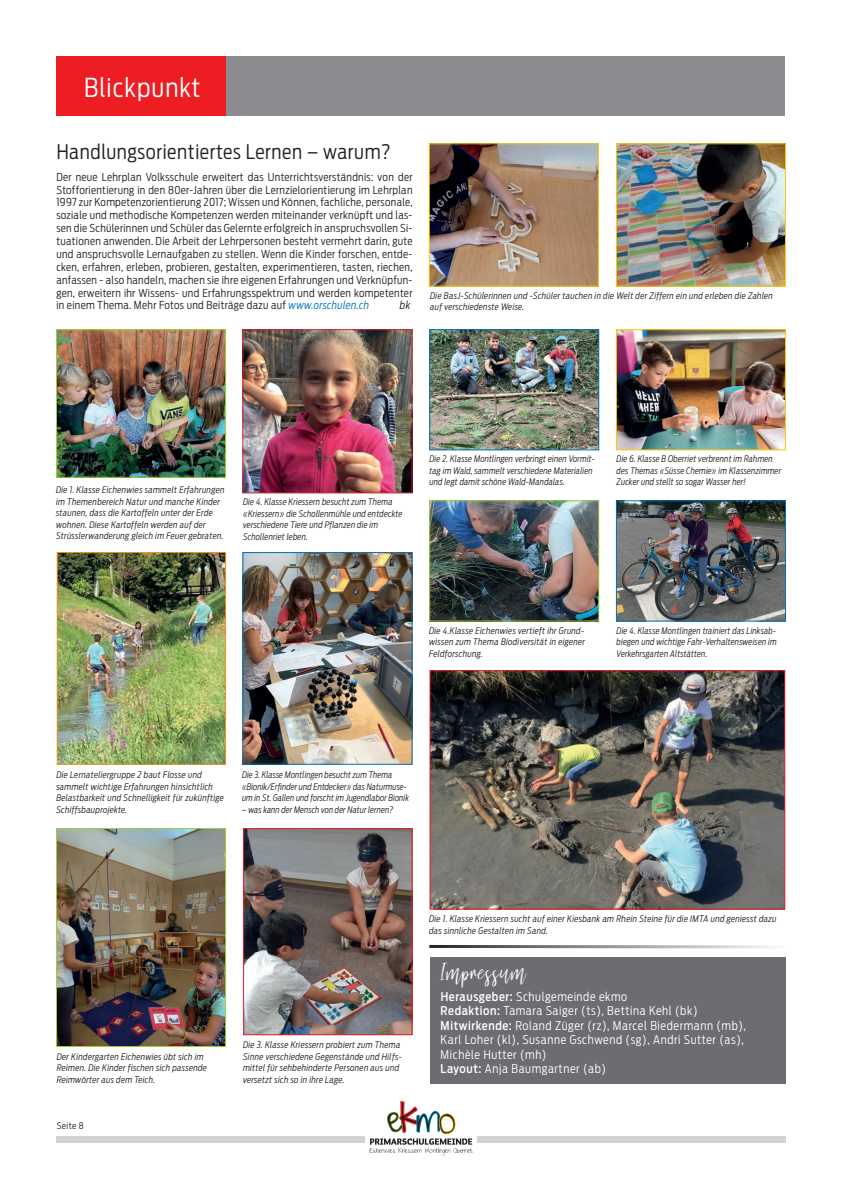
<style>
.page{position:relative;width:842px;height:1191px;background:#fff}
.page>*{position:absolute;margin:0;border:0;box-sizing:border-box;transform-origin:0 0}
.t1{font:300 26px "Antenna Cond";letter-spacing:.04em;color:#fff}
.t2{font:300 20px "Antenna Cond";letter-spacing:.03em;color:#231f20}
.t3{font:18px "mellonydrybrush";letter-spacing:.05em;color:#fff}
.t4{font:300 12px/14.4px "Antenna Cond";letter-spacing:.05em;color:#fff}
.t5{font:300 10.9px/12.9px "Antenna Cond";letter-spacing:.03em;color:#231f20;text-align:justify}
.t6{font:italic 300 10.9px "Antenna Cond";color:#231f20}
.t7{font:italic 300 9px/11.5px "Antenna Cond";letter-spacing:.025em;color:#231f20}
.t8{font:italic 300 9px/11.5px "Antenna Cond";letter-spacing:.025em;color:#231f20;scale:.96 1}
.t9{font:italic 300 9px/11.5px "Antenna Cond";letter-spacing:.025em;color:#231f20;scale:.95 1}
.t10{font:300 9px "Antenna Cond";letter-spacing:.05em;color:#231f20}
.s1{font-style:italic;color:#0072bc}
.s2{font-weight:500}
</style>
<div class="page">
<div style="left:57px;top:1136px;width:308px;height:6px;background:#d1d2d4"></div>
<svg style="left:369px;top:1101px;width:104px;height:54px"></svg>
<div style="left:477px;top:1136px;width:308px;height:6px;background:#d1d2d4"></div>
<div style="left:57px;top:57px;width:728px;height:59px;background:#8a8c8f"></div>
<div style="left:430px;top:957px;width:355px;height:126px;background:#6c6d70"></div>
<svg style="left:429px;top:945px;width:344px;height:4px"></svg>
<img style="left:59px;top:554px;width:165px;height:208px">
<div style="left:57px;top:552px;width:169px;height:212px;border:1px solid #f7931d"></div>
<img style="left:58px;top:331px;width:166px;height:145px">
<div style="left:56px;top:329px;width:170px;height:149px;border:1px solid #a3cd39"></div>
<img style="left:431px;top:502px;width:166px;height:117px">
<div style="left:429px;top:500px;width:170px;height:121px;border:1px solid #a3cd39"></div>
<img style="left:58px;top:830px;width:166px;height:215px">
<div style="left:56px;top:828px;width:170px;height:219px;border:1px solid #a3cd39"></div>
<img style="left:244px;top:554px;width:166px;height:208px">
<div style="left:242px;top:552px;width:170px;height:212px;border:1px solid #0072bc"></div>
<img style="left:618px;top:145px;width:166px;height:140px">
<div style="left:616px;top:143px;width:170px;height:144px;border:1px solid #feca0a"></div>
<img style="left:618px;top:331px;width:166px;height:117px">
<div style="left:616px;top:329px;width:170px;height:121px;border:1px solid #feca0a"></div>
<img style="left:618px;top:502px;width:166px;height:117px">
<div style="left:616px;top:500px;width:170px;height:121px;border:1px solid #0072bc"></div>
<img style="left:431px;top:145px;width:166px;height:140px">
<div style="left:429px;top:143px;width:170px;height:144px;border:1px solid #feca0a"></div>
<img style="left:245px;top:830px;width:165px;height:203px">
<div style="left:243px;top:828px;width:169px;height:207px;border:1px solid #ee1d23"></div>
<img style="left:244px;top:331px;width:166px;height:160px">
<div style="left:242px;top:329px;width:170px;height:164px;border:1px solid #d1232a"></div>
<img style="left:431px;top:672px;width:352px;height:235px">
<div style="left:429px;top:670px;width:356px;height:239px;border:1px solid #ee1d23"></div>
<img style="left:431px;top:331px;width:166px;height:117px">
<div style="left:429px;top:329px;width:170px;height:121px;border:1px solid #0072bc"></div>
<div style="left:57px;top:57px;width:169px;height:59px;background:#ee1d23"></div>
<h1 class="t1" style="left:84px;top:72px;width:118px">Blickpunkt</h1>
<h2 class="t2" style="left:56px;top:140px;width:336px">Handlungsorientiertes Lernen – warum?</h2>
<p class="t5" style="left:56px;top:170px;width:358px">Der neue Lehrplan Volksschule erweitert das Unterrichtsverständnis: von der Stofforientierung in den 80er-Jahren über die Lernzielorientierung im Lehrplan 1997 zur Kompetenzorientierung 2017; Wissen und Können, fachliche, personale, soziale und methodische Kompetenzen werden miteinander verknüpft und las&shy;sen die Schülerinnen und Schüler das Gelernte erfolgreich in anspruchsvollen Si&shy;tuationen anwenden. Die Arbeit der Lehrpersonen besteht vermehrt darin, gute und anspruchsvolle Lernaufgaben zu stellen. Wenn die Kinder forschen, entde&shy;cken, erfahren, erleben, probieren, gestalten, experimentieren, tasten, riechen, anfassen - also handeln, machen sie ihre eigenen Erfahrungen und Verknüpfun&shy;gen, erweitern ihr Wissens- und Erfahrungsspektrum und werden kompetenter in einem Thema. Mehr Fotos und Beiträge dazu auf <span class="s1">www.orschulen.ch</span></p>
<p class="t6" style="left:400px;top:299px;width:12px">bk</p>
<p class="t7" style="left:430px;top:290px;width:344px">Die BasJ-Schülerinnen und -Schüler tauchen in die Welt der Ziffern ein und erleben die Zahlen auf verschiedenste Weise.</p>
<p class="t7" style="left:56px;top:484px;width:170px">Die 1. Klasse Eichenwies sammelt Erfahrungen im Themenbereich Natur und manche Kinder staunen, dass die Kartoffeln unter der Erde wohnen. Diese Kartoffeln werden auf der Strüsslerwanderung gleich im Feuer gebraten.</p>
<p class="t7" style="left:243px;top:496px;width:161px">Die 4. Klasse Kriessern besucht zum Thema «Kriessern» die Schollenmühle und entdeckte verschiedene Tiere und Pflanzen die im Schollenriet leben.</p>
<p class="t8" style="left:429px;top:453px;width:174px">Die 2. Klasse Montlingen verbringt einen Vormit&shy;tag im Wald, sammelt verschiedene Materialien und legt damit schöne Wald-Mandalas.</p>
<p class="t8" style="left:617px;top:453px;width:173px">Die 6. Klasse B Oberriet verbrennt im Rahmen des Themas «Süsse Chemie» im Klassenzimmer<br>Zucker und stellt so sogar Wasser her!</p>
<p class="t7" style="left:429px;top:624px;width:157px;text-align:justify">Die 4.Klasse Eichenwies vertieft ihr Grund&shy;wissen zum Thema Biodiversität in eigener Feldforschung.</p>
<p class="t8" style="left:617px;top:624px;width:168px;text-align:justify">Die 4. Klasse Montlingen trainiert das Linksab&shy;biegen und wichtige Fahr-Verhaltensweisen im Verkehrsgarten Altstätten.</p>
<p class="t7" style="left:56px;top:769px;width:169px">Die Lernateliergruppe 2 baut Flosse und sammelt wichtige Erfahrungen hinsichtlich Belastbarkeit und Schnelligkeit für zukünftige Schiffsbauprojekte.</p>
<p class="t9" style="left:242px;top:769px;width:177px">Die 3. Klasse Montlingen besucht zum Thema «Bionik/Erfinder und Entdecker» das Naturmuse&shy;um in St. Gallen und forscht im Jugendlabor Bionik</p>
<p class="t9" style="left:242px;top:804px;width:161px">– was kann der Mensch von der Natur lernen?</p>
<p class="t7" style="left:57px;top:1050px;width:152px">Der Kindergarten Eichenwies übt sich im<br>Reimen. Die Kinder fischen sich passende<br>Reimwörter aus dem Teich.</p>
<p class="t10" style="left:57px;top:1120px;width:29px">Seite 8</p>
<p class="t7" style="left:243px;top:1039px;width:160px">Die 3. Klasse Kriessern probiert zum Thema Sinne verschiedene Gegenstände und Hilfs&shy;mittel für sehbehinderte Personen aus und versetzt sich so in ihre Lage.</p>
<p class="t7" style="left:429px;top:913px;width:349px">Die 1. Klasse Kriessern sucht auf einer Kiesbank am Rhein Steine für die IMTA und geniesst dazu das sinnliche Gestalten im Sand.</p>
<h3 class="t3" style="left:441px;top:962px;width:87px">Impressum</h3>
<p class="t4" style="left:441px;top:989px;width:307px"><span class="s2">Herausgeber:</span> Schulgemeinde ekmo<br><span class="s2">Redaktion:</span> Tamara Saiger (ts), Bettina Kehl (bk)<br><span class="s2">Mitwirkende:</span> Roland Züger (rz), Marcel Biedermann (mb), Karl Loher (kl), Susanne Gschwend (sg), Andri Sutter (as), Michèle Hutter (mh)<br><span class="s2">Layout:</span> Anja Baumgartner (ab)</p>
</div>
